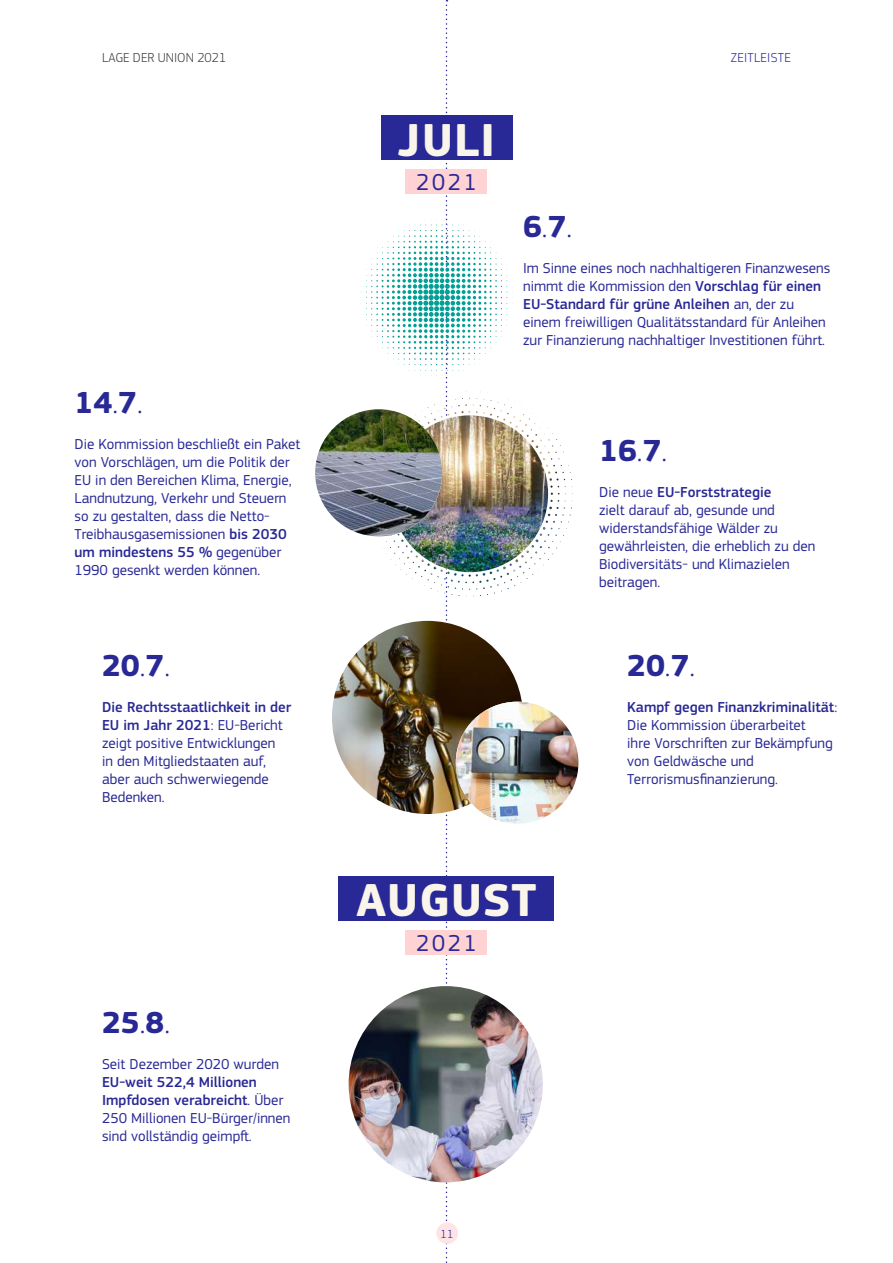
<style>
.page{position:relative;width:893px;height:1263px;background:#fff}
.page>*{position:absolute;margin:0;border:0;box-sizing:border-box;transform-origin:0 0}
.t1{font:700 48px "EC Square Sans Pro";letter-spacing:.015em;color:#f9f5ea}
.t2{font:700 31.65px "EC Square Sans Pro";color:#282896}
.t3{font:24px "EC Square Sans Pro";letter-spacing:.1em;color:#282896}
.t4{font:15px/18px "EC Square Sans Pro";color:#282896}
.t5{font:300 13.5px "EC Square Sans Pro";color:#3c3c3b}
.t6{font:300 13.5px "EC Square Sans Pro";letter-spacing:.02em;color:#282896}
.t7{font:300 12.15px "EC Square Sans Pro";color:#282896}
.s1{font-weight:300}
.s2{font-weight:500}
</style>
<div class="page">
<img style="left:391px;top:415px;width:157px;height:157px;border-radius:78px">
<img style="left:332px;top:648px;width:190px;height:139px">
<img style="left:456px;top:702px;width:122px;height:122px;border-radius:61px">
<img style="left:349px;top:1012px;width:194px;height:144px">
<img style="left:315px;top:409px;width:127px;height:127px;border-radius:64px">
<img style="left:361px;top:0;width:151px;height:1263px">
<div style="left:381px;top:115px;width:131px;height:45px;background:#282896"></div>
<div style="left:339px;top:876px;width:215px;height:44px;background:#282896"></div>
<div style="left:406px;top:169px;width:81px;height:25px;background:#ffd3d4"></div>
<div style="left:437px;top:1222px;width:21px;height:22px;background:#ffe4e5;border-radius:50%"></div>
<p class="t5" style="left:102px;top:50px;width:126px">LAGE DER UNION 2021</p>
<p class="t6" style="left:731px;top:50px;width:61px">ZEITLEISTE</p>
<h1 class="t1" style="left:398px;top:111px;width:98px">JULI</h1>
<h2 class="t2" style="left:75px;top:383px;width:70px">14<span class="s1">.</span>7<span class="s1">.</span></h2>
<p class="t4" style="left:75px;top:435px;width:227px">Die Kommission beschließt ein Paket von Vorschlägen, um die Politik der EU in den Bereichen Klima, Energie, Landnutzung, Verkehr und Steuern so zu gestalten, dass die Netto-Treibhausgasemissionen <span class="s2">bis 2030 um mindestens 55 %</span> gegenüber 1990 gesenkt werden können.</p>
<h2 class="t2" style="left:102px;top:647px;width:70px">20<span class="s1">.</span>7<span class="s1">.</span></h2>
<p class="t4" style="left:102px;top:698px;width:191px"><span class="s2">Die Rechtsstaatlichkeit in der<br>EU im Jahr 2021</span>: EU-Bericht zeigt positive Entwicklungen<br>in den Mitgliedstaaten auf, aber auch schwerwiegende<br>Bedenken.</p>
<h2 class="t2" style="left:102px;top:1004px;width:70px">25<span class="s1">.</span>8<span class="s1">.</span></h2>
<p class="t4" style="left:102px;top:1055px;width:178px">Seit Dezember 2020 wurden</p>
<p class="t4" style="left:102px;top:1073px;width:190px"><span class="s2">EU-weit 522,4 Millionen<br>Impfdosen verabreicht</span>. Über<br>250 Millionen EU-Bürger/innen sind vollständig geimpft.</p>
<h3 class="t3" style="left:416px;top:169px;width:62px">2021</h3>
<h2 class="t2" style="left:523px;top:208px;width:51px">6<span class="s1">.</span>7<span class="s1">.</span></h2>
<p class="t4" style="left:523px;top:260px;width:309px">Im Sinne eines noch nachhaltigeren Finanzwesens nimmt die Kommission den <span class="s2">Vorschlag für einen EU-Standard für grüne Anleihen</span> an, der zu einem freiwilligen Qualitätsstandard für Anleihen zur Finanzierung nachhaltiger Investitionen führt.</p>
<h2 class="t2" style="left:599px;top:431px;width:70px">16<span class="s1">.</span>7<span class="s1">.</span></h2>
<p class="t4" style="left:599px;top:483px;width:218px">Die neue <span class="s2">EU-Forststrategie<br></span>zielt darauf ab, gesunde und widerstandsfähige Wälder zu gewährleisten, die erheblich zu den<br>Biodiversitäts- und Klimazielen beitragen.</p>
<h2 class="t2" style="left:627px;top:647px;width:70px">20<span class="s1">.</span>7<span class="s1">.</span></h2>
<p class="t4" style="left:627px;top:698px;width:212px"><span class="s2">Kampf gegen Finanzkriminalität</span>:<br>Die Kommission überarbeitet<br>ihre Vorschriften zur Bekämpfung von Geldwäsche und<br>Terrorismusfinanzierung.</p>
<h1 class="t1" style="left:356px;top:872px;width:182px">AUGUST</h1>
<h3 class="t3" style="left:416px;top:929px;width:62px">2021</h3>
<p class="t7" style="left:440px;top:1226px;width:15px">11</p>
</div>
